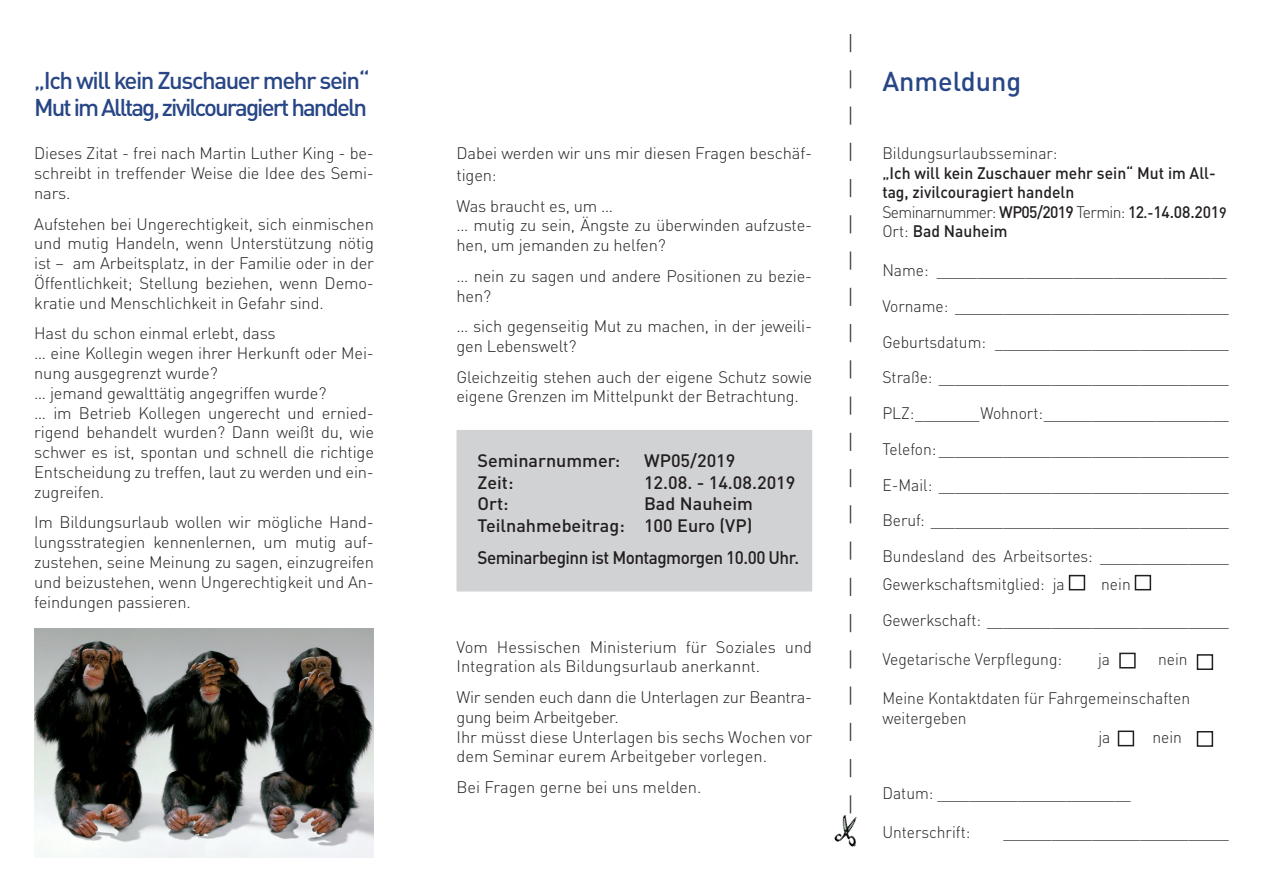
<style>
.page{position:relative;width:1263px;height:893px;background:#fff}
.page>*{position:absolute;margin:0;border:0;box-sizing:border-box;transform-origin:0 0}
.t1{font:500 27px "DINOT";color:#284686}
.t2{font:500 24px "DINOT";letter-spacing:-.08em;color:#284686}
.t3{font:500 24px "DINOT";letter-spacing:-.06em;color:#284686}
.t4{font:500 18px "DINOT";letter-spacing:-.03em;color:#231f20;scale:.95 1}
.t5{font:500 17.85px "DINOT";color:#231f20}
.t6{font:300 16.5px/19.8px "DINOT";letter-spacing:-.01em;color:#231f20}
.t7{font:300 16.5px/19.5px "DINOT";letter-spacing:-.01em;color:#231f20;scale:.95 1}
.t8{font:500 16.5px/19.5px "DINOT";color:#231f20;scale:.95 1}
.t9{font:300 16.5px "DINOT";letter-spacing:-.04em;color:#231f20;scale:.95 1}
.s1{font-weight:300}
.s2{font-weight:500}
.s3{font-weight:500;font-size:15px}
</style>
<div class="page">
<div style="left:456px;top:430px;width:356px;height:161px;background:#d1d2d4"></div>
<svg style="left:850px;top:34px;width:1px;height:776px"></svg>
<img style="left:834px;top:810px;width:23px;height:37px">
<div style="left:1069px;top:575px;width:16px;height:15px;border:2px solid #231f20"></div>
<div style="left:1135px;top:575px;width:16px;height:15px;border:2px solid #231f20"></div>
<div style="left:1197px;top:654px;width:16px;height:16px;border:2px solid #231f20"></div>
<div style="left:1119px;top:653px;width:17px;height:15px;border:2px solid #231f20"></div>
<img style="left:34px;top:628px;width:340px;height:230px">
<div style="left:1118px;top:730px;width:16px;height:16px;border:2px solid #231f20"></div>
<div style="left:1197px;top:731px;width:16px;height:16px;border:2px solid #231f20"></div>
<p class="t3" style="left:34px;top:64px;width:337px">„Ich will kein Zuschauer mehr sein“</p>
<p class="t2" style="left:34px;top:91px;width:334px">Mut im Alltag, zivilcouragiert handeln</p>
<p class="t6" style="left:34px;top:143px;width:341px;text-align:justify">Dieses Zitat - frei nach Martin Luther King - be&shy;schreibt in treffender Weise die Idee des Semi&shy;nars.</p>
<p class="t6" style="left:34px;top:214px;width:341px;text-align:justify">Aufstehen bei Ungerechtigkeit, sich einmischen und mutig Handeln, wenn Unterstützung nötig ist – am Arbeitsplatz, in der Familie oder in der Öffentlichkeit; Stellung beziehen, wenn Demo&shy;kratie und Menschlichkeit in Gefahr sind.</p>
<p class="t6" style="left:34px;top:323px;width:243px">Hast du schon einmal erlebt, dass</p>
<p class="t6" style="left:34px;top:343px;width:341px">… eine Kollegin wegen ihrer Herkunft oder Mei&shy;nung ausgegrenzt wurde?</p>
<p class="t6" style="left:34px;top:383px;width:294px">… jemand gewalttätig angegriffen wurde?</p>
<p class="t6" style="left:34px;top:403px;width:341px;text-align:justify">… im Betrieb Kollegen ungerecht und ernied&shy;rigend behandelt wurden? Dann weißt du, wie schwer es ist, spontan und schnell die richtige Entscheidung zu treffen, laut zu werden und ein&shy;zugreifen.</p>
<p class="t6" style="left:34px;top:512px;width:341px;text-align:justify">Im Bildungsurlaub wollen wir mögliche Hand&shy;lungsstrategien kennenlernen, um mutig auf&shy;zustehen, seine Meinung zu sagen, einzugreifen und beizustehen, wenn Ungerechtigkeit und An&shy;feindungen passieren.</p>
<p class="t6" style="left:456px;top:142px;width:357px;line-height:21.6px">Dabei werden wir uns mir diesen Fragen beschäf&shy;tigen:</p>
<p class="t6" style="left:456px;top:196px;width:158px">Was braucht es, um …</p>
<p class="t6" style="left:456px;top:215px;width:357px">… mutig zu sein, Ängste zu überwinden aufzuste&shy;hen, um jemanden zu helfen?</p>
<p class="t6" style="left:456px;top:266px;width:357px">… nein zu sagen und andere Positionen zu bezie&shy;hen?</p>
<p class="t6" style="left:456px;top:316px;width:357px">… sich gegenseitig Mut zu machen, in der jeweili&shy;gen Lebenswelt?</p>
<p class="t6" style="left:456px;top:367px;width:357px">Gleichzeitig stehen auch der eigene Schutz sowie eigene Grenzen im Mittelpunkt der Betrachtung.</p>
<p class="t5" style="left:477px;top:449px;width:144px">Seminarnummer:</p>
<p class="t5" style="left:644px;top:449px;width:93px">WP05/2019</p>
<p class="t5" style="left:477px;top:471px;width:37px">Zeit:</p>
<p class="t5" style="left:644px;top:471px;width:153px">12.08. - 14.08.2019</p>
<p class="t5" style="left:477px;top:492px;width:33px">Ort:</p>
<p class="t5" style="left:644px;top:492px;width:110px">Bad Nauheim</p>
<p class="t5" style="left:477px;top:514px;width:276px">Teilnahmebeitrag: 100 Euro (VP)</p>
<p class="t4" style="left:477px;top:546px;width:340px">Seminarbeginn ist Montagmorgen 10.00 Uhr.</p>
<p class="t6" style="left:456px;top:637px;width:357px">Vom Hessischen Ministerium für Soziales und<br>Integration als Bildungsurlaub anerkannt.</p>
<p class="t6" style="left:456px;top:687px;width:357px">Wir senden euch dann die Unterlagen zur Beantra&shy;gung beim Arbeitgeber.</p>
<p class="t6" style="left:456px;top:727px;width:357px">Ihr müsst diese Unterlagen bis sechs Wochen vor dem Seminar eurem Arbeitgeber vorlegen.</p>
<p class="t6" style="left:456px;top:777px;width:246px">Bei Fragen gerne bei uns melden.</p>
<p class="t1" style="left:882px;top:64px;width:140px">Anmeldung</p>
<p class="t8" style="left:882px;top:143px;width:352px"><span class="s1">Bildungsurlaubsseminar:<br></span>„Ich will kein Zuschauer mehr sein“ Mut im All&shy;tag, zivilcouragiert handeln</p>
<p class="t9" style="left:882px;top:202px;width:364px">Seminarnummer: <span class="s2">WP05/2019</span> Termin: <span class="s2">12</span><span class="s3">.-</span><span class="s2">14.08.201</span><span class="s3">9</span></p>
<p class="t8" style="left:882px;top:221px;width:133px"><span class="s1">Ort:</span> Bad Nauheim</p>
<p class="t7" style="left:882px;top:260px;width:364px">Name: ____________________________________</p>
<p class="t7" style="left:882px;top:296px;width:366px">Vorname: __________________________________</p>
<p class="t7" style="left:882px;top:332px;width:366px">Geburtsdatum: _____________________________</p>
<p class="t7" style="left:882px;top:368px;width:366px">Straße: ____________________________________</p>
<p class="t7" style="left:882px;top:403px;width:366px">PLZ: ________ Wohnort: _______________________</p>
<p class="t7" style="left:882px;top:439px;width:366px">Telefon: ____________________________________</p>
<p class="t7" style="left:882px;top:475px;width:366px">E-Mail: ____________________________________</p>
<p class="t7" style="left:882px;top:510px;width:366px">Beruf: _____________________________________</p>
<p class="t7" style="left:882px;top:546px;width:366px">Bundesland des Arbeitsortes: ________________</p>
<p class="t7" style="left:882px;top:575px;width:194px">Gewerkschaftsmitglied: ja</p>
<p class="t7" style="left:1101px;top:575px;width:33px">nein</p>
<p class="t7" style="left:882px;top:610px;width:366px">Gewerkschaft: ______________________________</p>
<p class="t7" style="left:882px;top:649px;width:191px">Vegetarische Verpflegung:</p>
<p class="t7" style="left:1098px;top:649px;width:14px">ja</p>
<p class="t7" style="left:1158px;top:649px;width:33px">nein</p>
<p class="t7" style="left:882px;top:688px;width:325px">Meine Kontaktdaten für Fahrgemeinschaften weitergeben</p>
<p class="t7" style="left:1098px;top:727px;width:14px">ja</p>
<p class="t7" style="left:1152px;top:727px;width:33px">nein</p>
<p class="t7" style="left:882px;top:783px;width:263px">Datum: ________________________</p>
<p class="t7" style="left:882px;top:822px;width:94px">Unterschrift:</p>
<p class="t7" style="left:1003px;top:822px;width:239px">____________________________</p>
</div>
